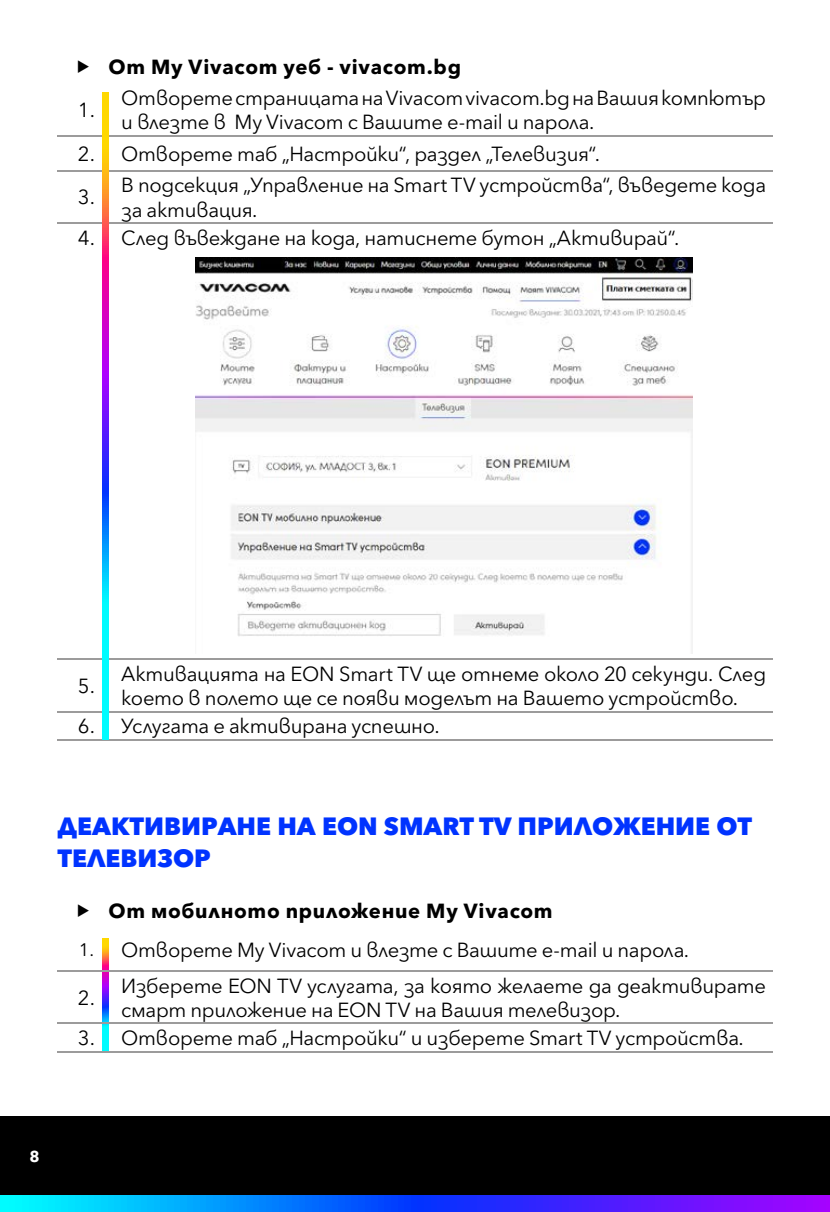
<style>
.page{position:relative;width:830px;height:1212px;background:#fff}
.page>*{position:absolute;margin:0;border:0;box-sizing:border-box;transform-origin:0 0}
.t1{font:900 24.75px/31.5px "Avenir Next Cyr";color:#03f}
.t2{font:20.25px/24.3px "Avenir Next Cyr";letter-spacing:-.02em;color:#000}
.t3{font:700 20.25px/42.8px "Avenir Next Cyr";letter-spacing:.035em;color:#000}
.t4{font:700 15.75px "Avenir Next Cyr";color:#fff}
.s1{font-family:"Sofia Pro";font-weight:400}
.s2{font-weight:400}
.s3{font-size:18px}
</style>
<div class="page">
<div style="left:0;top:1116px;width:829px;height:96px;background:#000"></div>
<svg style="left:2px;top:1195px;width:827px;height:17px;background:#295cff"></svg>
<svg style="left:0;top:1195px;width:2px;height:17px"></svg>
<hr style="left:57px;top:135px;width:58px;height:1px;background:#9c9b9b">
<hr style="left:115px;top:135px;width:657px;height:1px;background:#9c9b9b">
<hr style="left:57px;top:170px;width:58px;height:1px;background:#9c9b9b">
<hr style="left:115px;top:170px;width:657px;height:1px;background:#9c9b9b">
<hr style="left:57px;top:222px;width:58px;height:1px;background:#9c9b9b">
<hr style="left:115px;top:222px;width:657px;height:1px;background:#9c9b9b">
<hr style="left:57px;top:659px;width:58px;height:1px;background:#9c9b9b">
<hr style="left:115px;top:659px;width:657px;height:1px;background:#9c9b9b">
<hr style="left:57px;top:711px;width:58px;height:1px;background:#9c9b9b">
<hr style="left:115px;top:711px;width:657px;height:1px;background:#9c9b9b">
<hr style="left:57px;top:739px;width:58px;height:1px;background:#9c9b9b">
<hr style="left:115px;top:739px;width:657px;height:1px;background:#9c9b9b">
<img style="left:195px;top:257px;width:497px;height:396px">
<svg style="left:102px;top:92px;width:6px;height:648px;background:#777cbc"></svg>
<svg style="left:102px;top:939px;width:6px;height:112px"></svg>
<hr style="left:57px;top:970px;width:58px;height:1px;background:#9c9b9b">
<hr style="left:115px;top:970px;width:657px;height:1px;background:#9c9b9b">
<hr style="left:57px;top:1022px;width:58px;height:2px;background:#9c9b9b">
<hr style="left:115px;top:1022px;width:657px;height:2px;background:#9c9b9b">
<hr style="left:57px;top:1051px;width:58px;height:1px;background:#9c9b9b">
<hr style="left:115px;top:1051px;width:657px;height:1px;background:#9c9b9b">
<p class="t3" style="left:77px;top:44px;width:386px"><span class="s1">▶</span> От My Vivacom уеб - vivacom.bg<br><span class="s2">1.</span></p>
<p class="t2" style="left:121px;top:84px;width:646px">Отворете страницата на Vivacom vivacom.bg на Вашия компютър и влезте в My Vivacom с Вашите е-mail и парола.</p>
<p class="t2" style="left:78px;top:130px;width:523px;line-height:43.6px">2. Отворете таб „Настройки“, раздел „Телевизия“.<br>3.</p>
<p class="t2" style="left:121px;top:171px;width:646px">В подсекция „Управление на Smart TV устройства“, въведете кода за активация.</p>
<p class="t2" style="left:78px;top:223px;width:602px">4. След въвеждане на кода, натиснете бутон „Активирай“.</p>
<p class="t2" style="left:121px;top:660px;width:646px">Активацията на EON Smart TV ще отнеме около 20 секунди. След което в полето ще се появи моделът на Вашето устройство.</p>
<p class="t2" style="left:78px;top:712px;width:363px">6. Услугата е активирана успешнo.</p>
<p class="t2" style="left:78px;top:672px;width:19px">5.</p>
<p class="t1" style="left:57px;top:808px;width:696px">ДЕАКТИВИРАНЕ НА EON SMART TV ПРИЛОЖЕНИЕ ОТ<br>ТЕЛЕВИЗОР</p>
<p class="t3" style="left:77px;top:888px;width:477px"><span class="s1">▶</span> От мобилното приложение My Vivacom</p>
<p class="t2" style="left:79px;top:935px;width:611px"><span class="s3">1.</span> Отворете My Vivacom и влезте с Вашите e-mail и парола.</p>
<p class="t2" style="left:78px;top:983px;width:19px">2.</p>
<p class="t2" style="left:121px;top:971px;width:646px">Изберете EON TV услугата, за която желаете да деактивирате смарт приложение на EON TV на Вашия телевизор.</p>
<p class="t2" style="left:78px;top:1024px;width:667px">3. Отворете таб „Настройки“ и изберете Smart TV устройства.</p>
<p class="t4" style="left:29px;top:1144px;width:12px">8</p>
</div>
